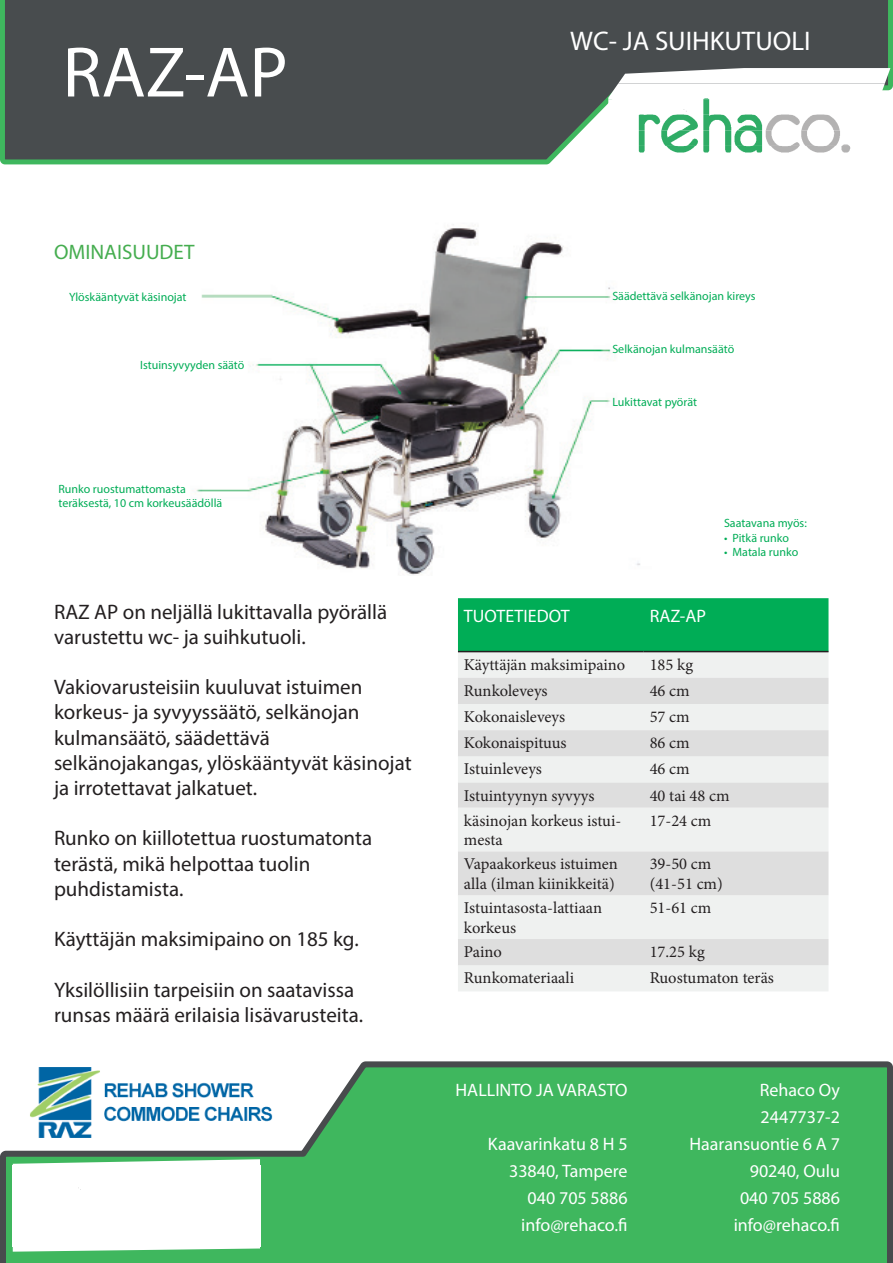
<style>
.page{position:relative;width:893px;height:1263px;background:#fff}
.page>*{position:absolute;margin:0;border:0;box-sizing:border-box;transform-origin:0 0}
.t1{font:72px "Myriad Pro";color:#fff}
.t2{font:27px "Myriad Pro";color:#fff}
.t3{font:21px/25.2px "Myriad Pro";color:#231f20}
.t4{font:21px "Myriad Pro";color:#45ad4f}
.t5{font:18px "Myriad Pro";color:#fff}
.t6{font:16.5px/19.8px "Minion Pro";color:#231f20}
.t7{font:12px "Myriad Pro";color:#00ad56}
</style>
<div class="page">
<svg style="left:0;top:0;width:893px;height:165px;background:#4d5554"></svg>
<img style="left:195px;top:224px;width:445px;height:351px">
<div style="left:458px;top:598px;width:370px;height:53px;background:#00ad56"></div>
<div style="left:458px;top:652px;width:370px;height:339px;background:#eff1f0"></div>
<svg style="left:458px;top:678px;width:370px;height:287px;fill:#dfdfdf"></svg>
<hr style="left:458px;top:651px;width:186px;height:1px;background:#231f20">
<hr style="left:644px;top:651px;width:184px;height:1px;background:#231f20">
<svg style="left:0;top:1061px;width:890px;height:202px;background:#51b86c"></svg>
<img style="left:13px;top:1159px;width:247px;height:93px">
<img style="left:30px;top:1067px;width:247px;height:70px">
<img style="left:618px;top:68px;width:272px;height:16px">
<img style="left:608px;top:84px;width:277px;height:15px">
<img style="left:608px;top:99px;width:271px;height:16px">
<img style="left:608px;top:115px;width:265px;height:15px">
<img style="left:608px;top:130px;width:260px;height:16px">
<img style="left:608px;top:146px;width:254px;height:15px">
<img style="left:608px;top:161px;width:249px;height:4px">
<svg style="left:890px;top:1062px;width:3px;height:201px"></svg>
<p class="t1" style="left:63px;top:28px;width:227px">RAZ-AP</p>
<p class="t2" style="left:570px;top:24px;width:242px">WC- JA SUIHKUTUOLI</p>
<p class="t4" style="left:54px;top:239px;width:142px">OMINAISUUDET</p>
<p class="t7" style="left:69px;top:289px;width:119px">Ylöskääntyvät käsinojat</p>
<p class="t7" style="left:140px;top:357px;width:106px">Istuinsyvyyden säätö</p>
<p class="t7" style="left:58px;top:482px;width:129px">Runko ruostumattomasta</p>
<p class="t7" style="left:58px;top:496px;width:165px">teräksestä, 10 cm korkeusäädöllä</p>
<p class="t3" style="left:54px;top:599px;width:335px">RAZ AP on neljällä lukittavalla pyörällä varustettu wc- ja suihkutuoli.</p>
<p class="t3" style="left:54px;top:674px;width:310px">Vakiovarusteisiin kuuluvat istuimen</p>
<p class="t3" style="left:54px;top:699px;width:307px">korkeus- ja syvyyssäätö, selkänojan</p>
<p class="t3" style="left:54px;top:725px;width:217px">kulmansäätö, säädettävä</p>
<p class="t3" style="left:54px;top:750px;width:359px">selkänojakangas, ylöskääntyvät käsinojat ja irrotettavat jalkatuet.</p>
<p class="t3" style="left:54px;top:825px;width:320px">Runko on kiillotettua ruostumatonta</p>
<p class="t3" style="left:54px;top:851px;width:258px">terästä, mikä helpottaa tuolin</p>
<p class="t3" style="left:54px;top:876px;width:131px">puhdistamista.</p>
<p class="t3" style="left:54px;top:926px;width:306px">Käyttäjän maksimipaino on 185 kg.</p>
<p class="t3" style="left:54px;top:977px;width:302px">Yksilöllisiin tarpeisiin on saatavissa</p>
<p class="t3" style="left:54px;top:1002px;width:311px">runsas määrä erilaisia lisävarusteita.</p>
<p class="t7" style="left:612px;top:288px;width:145px">Säädettävä selkänojan kireys</p>
<p class="t7" style="left:612px;top:341px;width:123px">Selkänojan kulmansäätö</p>
<p class="t7" style="left:612px;top:395px;width:86px">Lukittavat pyörät</p>
<p class="t7" style="left:724px;top:516px;width:84px">Saatavana myös:</p>
<p class="t7" style="left:724px;top:530px;width:67px">• Pitkä runko</p>
<p class="t7" style="left:724px;top:545px;width:76px">• Matala runko</p>
<p class="t5" style="left:464px;top:605px;width:107px">TUOTETIEDOT</p>
<p class="t5" style="left:650px;top:605px;width:58px">RAZ-AP</p>
<p class="t6" style="left:464px;top:654px;width:163px">Käyttäjän maksimipaino</p>
<p class="t6" style="left:650px;top:654px;width:45px">185 kg</p>
<p class="t6" style="left:464px;top:681px;width:85px">Runkoleveys</p>
<p class="t6" style="left:650px;top:681px;width:42px">46 cm</p>
<p class="t6" style="left:464px;top:707px;width:103px">Kokonaisleveys</p>
<p class="t6" style="left:650px;top:707px;width:42px">57 cm</p>
<p class="t6" style="left:464px;top:733px;width:104px">Kokonaispituus</p>
<p class="t6" style="left:650px;top:733px;width:42px">86 cm</p>
<p class="t6" style="left:464px;top:759px;width:79px">Istuinleveys</p>
<p class="t6" style="left:650px;top:759px;width:42px">46 cm</p>
<p class="t6" style="left:464px;top:785px;width:132px">Istuintyynyn syvyys</p>
<p class="t6" style="left:650px;top:785px;width:82px">40 tai 48 cm</p>
<p class="t6" style="left:464px;top:810px;width:159px">käsinojan korkeus istui&shy;mesta</p>
<p class="t6" style="left:650px;top:810px;width:63px">17-24 cm</p>
<p class="t6" style="left:464px;top:854px;width:155px">Vapaakorkeus istuimen alla (ilman kiinikkeitä)</p>
<p class="t6" style="left:650px;top:854px;width:75px">39-50 cm (41-51 cm)</p>
<p class="t6" style="left:464px;top:898px;width:140px">Istuintasosta-lattiaan korkeus</p>
<p class="t6" style="left:650px;top:898px;width:63px">51-61 cm</p>
<p class="t6" style="left:464px;top:942px;width:39px">Paino</p>
<p class="t6" style="left:650px;top:942px;width:57px">17.25 kg</p>
<p class="t6" style="left:464px;top:968px;width:112px">Runkomateriaali</p>
<p class="t6" style="left:650px;top:968px;width:126px">Ruostumaton teräs</p>
<p class="t5" style="left:456px;top:1079px;width:173px">HALLINTO JA VARASTO</p>
<p class="t5" style="left:488px;top:1133px;width:141px">Kaavarinkatu 8 H 5</p>
<p class="t5" style="left:509px;top:1160px;width:120px">33840, Tampere</p>
<p class="t5" style="left:528px;top:1187px;width:101px">040 705 5886</p>
<p class="t5" style="left:521px;top:1214px;width:108px">info@rehaco.fi</p>
<p class="t5" style="left:760px;top:1079px;width:82px">Rehaco Oy</p>
<p class="t5" style="left:761px;top:1106px;width:81px">2447737-2</p>
<p class="t5" style="left:689px;top:1133px;width:152px">Haaransuontie 6 A 7</p>
<p class="t5" style="left:750px;top:1160px;width:92px">90240, Oulu</p>
<p class="t5" style="left:740px;top:1187px;width:101px">040 705 5886</p>
<p class="t5" style="left:734px;top:1214px;width:108px">info@rehaco.fi</p>
</div>
